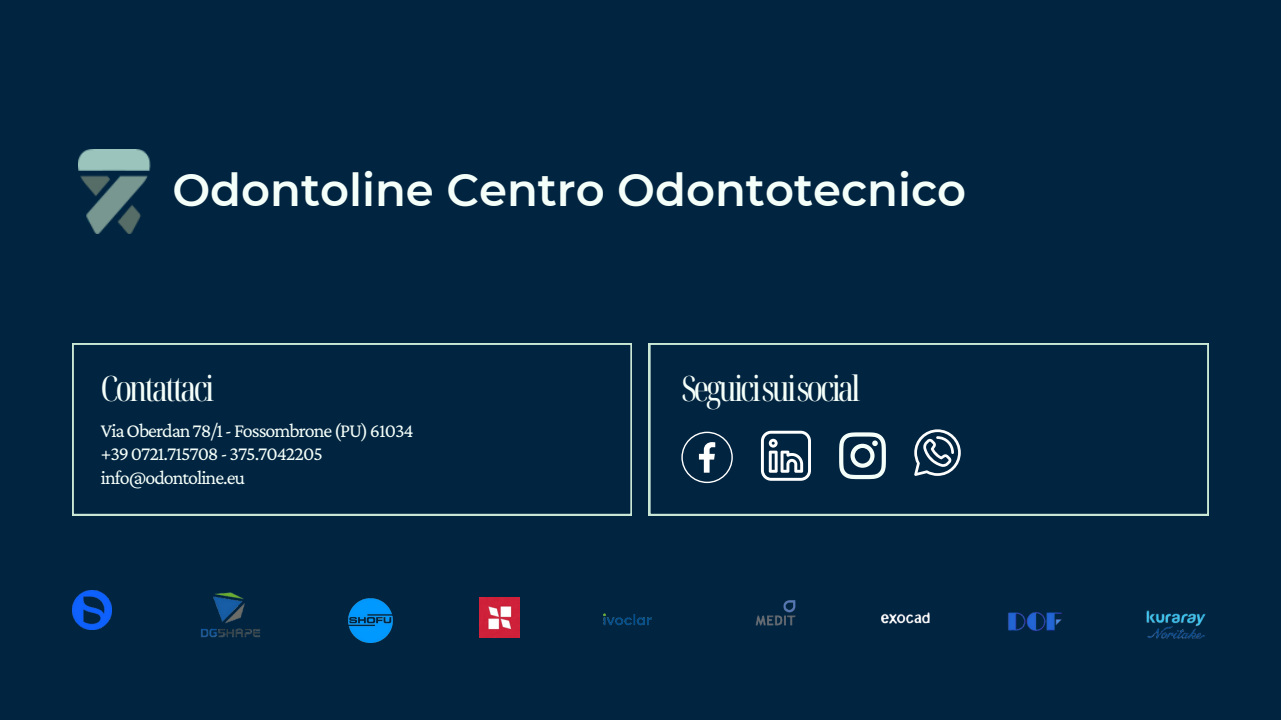
<style>
.page{position:relative;width:1281px;height:720px;background:#012440}
.page>*{position:absolute;margin:0;border:0;box-sizing:border-box;transform-origin:0 0}
.t1{font:600 45px "Montserrat";color:#f5fffa}
.t2{font:extra-condensed 35px "Noto Serif Display";letter-spacing:-.075em;color:#f5fffa}
.t3{font:20px "Crimson Pro";letter-spacing:-.05em;color:#f5fffa}
</style>
<div class="page">
<svg style="left:72px;top:343px;width:560px;height:173px"></svg>
<svg style="left:649px;top:343px;width:559px;height:173px"></svg>
<svg style="left:839px;top:432px;width:47px;height:47px"></svg>
<img style="left:78px;top:150px;width:72px;height:83px">
<img style="left:881px;top:612px;width:49px;height:12px">
<img style="left:1146px;top:610px;width:60px;height:29px">
<img style="left:72px;top:590px;width:39px;height:40px">
<img style="left:349px;top:598px;width:44px;height:44px">
<img style="left:201px;top:592px;width:59px;height:46px">
<img style="left:603px;top:613px;width:49px;height:13px">
<img style="left:480px;top:598px;width:39px;height:39px">
<img style="left:1008px;top:612px;width:54px;height:19px">
<img style="left:755px;top:600px;width:41px;height:26px">
<svg style="left:914px;top:429px;width:47px;height:47px"></svg>
<svg style="left:761px;top:431px;width:49px;height:49px"></svg>
<svg style="left:681px;top:432px;width:52px;height:51px"></svg>
<p class="t1" style="left:172px;top:162px;width:795px">Odontoline Centro Odontotecnico</p>
<p class="t2" style="left:101px;top:364px;width:115px">Contattaci</p>
<p class="t2" style="left:681px;top:364px;width:180px">Seguicisuisocial</p>
<p class="t3" style="left:101px;top:419px;width:314px">ViaOberdan78/1-Fossombrone(PU)61034</p>
<p class="t3" style="left:101px;top:442px;width:223px">+390721.715708-375.7042205</p>
<p class="t3" style="left:101px;top:466px;width:146px">info@odontoline.eu</p>
</div>
